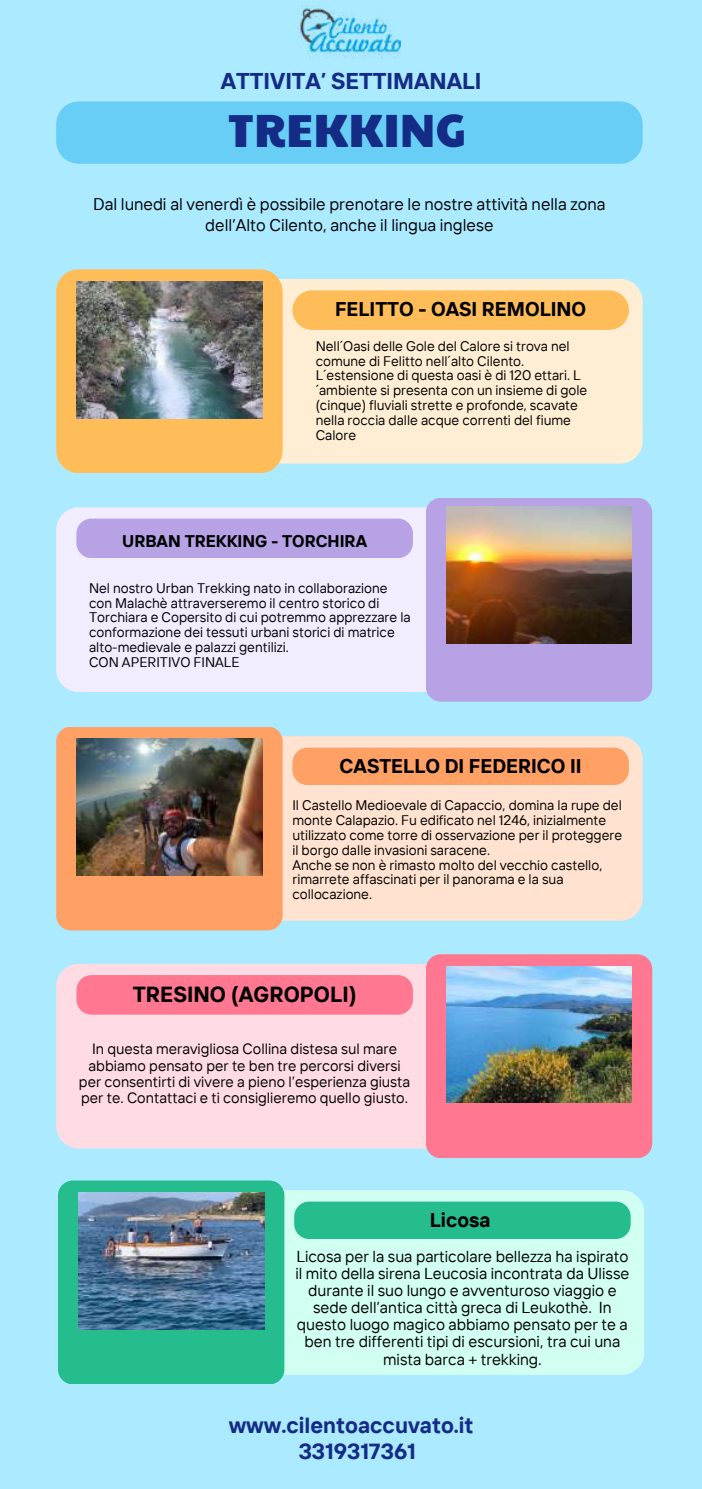
<style>
.page{position:relative;width:702px;height:1489px;background:#fff}
.page>*{position:absolute;margin:0;border:0;box-sizing:border-box;transform-origin:0 0}
.t1{font:45.75px "Paytone One";color:#142c86}
.t2{font:700 22.75px "TT Interphases";color:#142c86}
.t3{font:700 21.75px/25.8px "TT Interphases";color:#142c86;text-align:center}
.t4{font:700 21.75px "TT Interphases";color:#000}
.t5{font:700 19.75px "TT Interphases";color:#000}
.t6{font:16.75px/20.8px "TT Interphases";color:#000;text-align:center}
.t7{font:700 16.75px "TT Interphases";color:#000}
.t8{font:15.75px/17px "TT Interphases";color:#000;text-align:center}
.t9{font:15px/16.2px "TT Interphases";color:#000;text-align:center}
.t10{font:14px/15px "TT Interphases";color:#000}
.t11{font:13.75px/15px "TT Interphases";color:#000}
</style>
<div class="page">
<div style="left:0;top:0;width:701px;height:1489px;background:#aceaff"></div>
<div style="left:235px;top:279px;width:407px;height:184px;background:#ffeed4;border-radius:23px"></div>
<div style="left:56px;top:507px;width:586px;height:185px;background:#f2ecff;border-radius:22px"></div>
<div style="left:235px;top:736px;width:407px;height:185px;background:#ffe2d0;border-radius:23px"></div>
<div style="left:236px;top:1190px;width:408px;height:185px;background:#d1fff1;border-radius:22px"></div>
<div style="left:56px;top:269px;width:226px;height:204px;background:#ffbd59;border-radius:22px"></div>
<div style="left:425px;top:498px;width:227px;height:204px;background:#b7a2e6;border-radius:15px"></div>
<div style="left:56px;top:726px;width:226px;height:204px;background:#ffa065;border-radius:15px"></div>
<div style="left:58px;top:1180px;width:226px;height:204px;background:#26bd8e;border-radius:15px"></div>
<div style="left:56px;top:964px;width:586px;height:184px;background:#ffdce3;border-radius:22px"></div>
<div style="left:425px;top:954px;width:227px;height:204px;background:#ff7790;border-radius:15px"></div>
<div style="left:76px;top:975px;width:336px;height:40px;background:#ff7790;border-radius:15px"></div>
<img style="left:446px;top:966px;width:185px;height:137px">
<div style="left:292px;top:290px;width:336px;height:40px;background:#ffbd59;border-radius:20px"></div>
<div style="left:56px;top:101px;width:586px;height:63px;background:#68cef5;border-radius:22px"></div>
<div style="left:76px;top:518px;width:336px;height:40px;background:#b7a2e6;border-radius:15px"></div>
<div style="left:292px;top:747px;width:336px;height:38px;background:#ffa065;border-radius:15px"></div>
<div style="left:294px;top:1201px;width:336px;height:38px;background:#26bd8e;border-radius:15px"></div>
<img style="left:76px;top:281px;width:186px;height:137px">
<img style="left:446px;top:507px;width:185px;height:136px">
<img style="left:76px;top:738px;width:186px;height:137px">
<img style="left:78px;top:1192px;width:186px;height:137px">
<img style="left:300px;top:7px;width:100px;height:52px">
<h2 class="t2" style="left:220px;top:66px;width:262px">ATTIVITA’ SETTIMANALI</h2>
<h1 class="t1" style="left:228px;top:96px;width:239px">TREKKING</h1>
<p class="t6" style="left:93px;top:193px;width:513px">Dal lunedi al venerdì è possibile prenotare le nostre attività nella zona dell’Alto Cilento, anche il lingua inglese</p>
<h3 class="t5" style="left:335px;top:296px;width:252px">FELITTO - OASI REMOLINO</h3>
<p class="t11" style="left:315px;top:338px;width:273px">Nell´Oasi delle Gole del Calore si trova nel comune di Felitto nell´alto Cilento.<br>L´estensione di questa oasi è di 120 ettari. L ´ambiente si presenta con un insieme di gole (cinque) fluviali strette e profonde, scavate nella roccia dalle acque correnti del fiume Calore</p>
<p class="t7" style="left:122px;top:530px;width:246px">URBAN TREKKING - TORCHIRA</p>
<p class="t10" style="left:89px;top:580px;width:323px">Nel nostro Urban Trekking nato in collaborazione con Malachè attraverseremo il centro storico di Torchiara e Copersito di cui potremmo apprezzare la conformazione dei tessuti urbani storici di matrice alto-medievale e palazzi gentilizi.<br>CON APERITIVO FINALE</p>
<h3 class="t5" style="left:339px;top:754px;width:243px">CASTELLO DI FEDERICO II</h3>
<p class="t10" style="left:292px;top:797px;width:331px">Il Castello Medioevale di Capaccio, domina la rupe del monte Calapazio. Fu edificato nel 1246, inizialmente utilizzato come torre di osservazione per il proteggere il borgo dalle invasioni saracene.<br>Anche se non è rimasto molto del vecchio castello, rimarrete affascinati per il panorama e la sua collocazione.</p>
<h3 class="t4" style="left:133px;top:980px;width:225px">TRESINO (AGROPOLI)</h3>
<p class="t9" style="left:79px;top:1040px;width:333px">In questa meravigliosa Collina distesa sul mare abbiamo pensato per te ben tre percorsi diversi per consentirti di vivere a pieno l’esperienza giusta per te. Contattaci e ti consiglieremo quello giusto.</p>
<h3 class="t5" style="left:429px;top:1207px;width:62px">Licosa</h3>
<p class="t8" style="left:295px;top:1247px;width:335px">Licosa per la sua particolare bellezza ha ispirato il mito della sirena Leucosia incontrata da Ulisse durante il suo lungo e avventuroso viaggio e sede dell’antica città greca di Leukothè. In questo luogo magico abbiamo pensato per te a ben tre differenti tipi di escursioni, tra cui una mista barca + trekking.</p>
<h3 class="t3" style="left:228px;top:1412px;width:246px">www.cilentoaccuvato.it<br>3319317361</h3>
</div>
